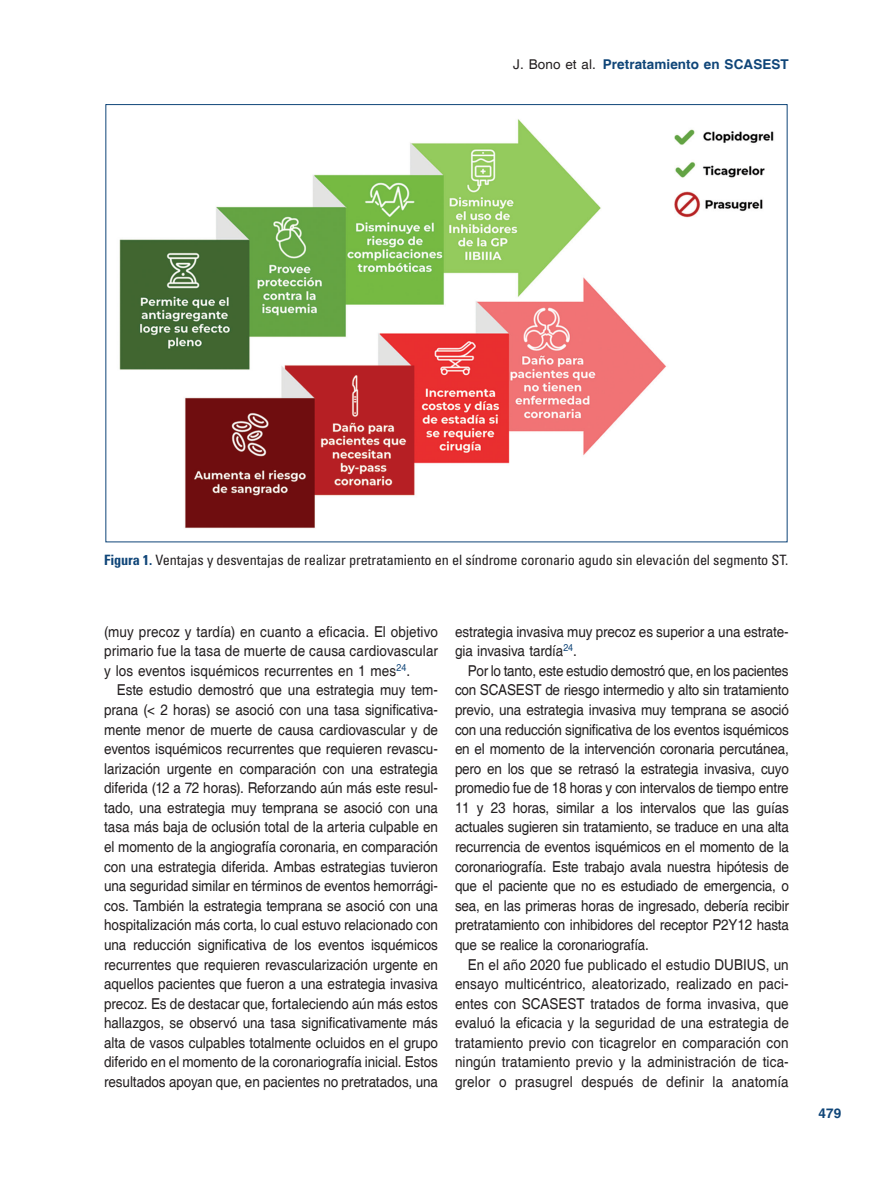
<style>
.page{position:relative;width:893px;height:1191px;background:#fff}
.page>*{position:absolute;margin:0;border:0;box-sizing:border-box;transform-origin:0 0}
.TX{font:15px/19.5px "Helvetica";letter-spacing:-.005em;color:#231f20;text-align:justify;scale:.9 1}
.FGC{font:condensed 14.25px "Univers LT Std";letter-spacing:-.01em;color:#231f20}
.t1{font:700 13.5px "Helvetica";letter-spacing:.005em;color:#0f4578}
.t2{font:700 13.5px "Helvetica LT Std";color:#0f4578}
.s1{font-weight:400;color:#231f20}
.s2{font-weight:700;color:#0f4578}
</style>
<div class="page">
<img style="left:119px;top:119px;width:655px;height:410px">
<p class="t1" style="left:513px;top:56px;width:277px"><span class="s1">J. Bono et al.</span> Pretratamiento en SCASEST</p>
<p class="FGC" style="left:104px;top:551px;width:685px"><span class="s2">Figura 1.</span> Ventajas y desventajas de realizar pretratamiento en el síndrome coronario agudo sin elevación del segmento ST.</p>
<p class="TX" style="left:104px;top:622px;width:372px">(muy precoz y tardía) en cuanto a eficacia. El objetivo primario fue la tasa de muerte de causa cardiovascular y los eventos isquémicos recurrentes en 1 mes<sup>24</sup>.</p>
<p class="TX" style="left:104px;top:681px;width:372px;text-indent:13px">Este estudio demostró que una estrategia muy tem&shy;prana (&lt; 2 horas) se asoció con una tasa significativa&shy;mente menor de muerte de causa cardiovascular y de eventos isquémicos recurrentes que requieren revascu&shy;larización urgente en comparación con una estrategia diferida (12 a 72 horas). Reforzando aún más este resul&shy;tado, una estrategia muy temprana se asoció con una tasa más baja de oclusión total de la arteria culpable en el momento de la angiografía coronaria, en comparación con una estrategia diferida. Ambas estrategias tuvieron una seguridad similar en términos de eventos hemorrági&shy;cos. También la estrategia temprana se asoció con una hospitalización más corta, lo cual estuvo relacionado con una reducción significativa de los eventos isquémicos recurrentes que requieren revascularización urgente en aquellos pacientes que fueron a una estrategia invasiva precoz. Es de destacar que, fortaleciendo aún más estos hallazgos, se observó una tasa significativamente más alta de vasos culpables totalmente ocluidos en el grupo diferido en el momento de la coronariografía inicial. Estos resultados apoyan que, en pacientes no pretratados, una</p>
<p class="TX" style="left:455px;top:622px;width:372px">estrategia invasiva muy precoz es superior a una estrate&shy;gia invasiva tardía<sup>24</sup>.</p>
<p class="TX" style="left:455px;top:661px;width:373px;text-indent:13px">Por lo tanto, este estudio demostró que, en los pacientes con SCASEST de riesgo intermedio y alto sin tratamiento previo, una estrategia invasiva muy temprana se asoció con una reducción significativa de los eventos isquémicos en el momento de la intervención coronaria percutánea, pero en los que se retrasó la estrategia invasiva, cuyo promedio fue de 18 horas y con intervalos de tiempo entre 11 y 23 horas, similar a los intervalos que las guías actuales sugieren sin tratamiento, se traduce en una alta recurrencia de eventos isquémicos en el momento de la coronariografía. Este trabajo avala nuestra hipótesis de que el paciente que no es estudiado de emergencia, o sea, en las primeras horas de ingresado, debería recibir pretratamiento con inhibidores del receptor P2Y12 hasta que se realice la coronariografía.</p>
<p class="TX" style="left:455px;top:955px;width:372px;text-indent:13px">En el año 2020 fue publicado el estudio DUBIUS, un ensayo multicéntrico, aleatorizado, realizado en paci&shy;entes con SCASEST tratados de forma invasiva, que evaluó la eficacia y la seguridad de una estrategia de tratamiento previo con ticagrelor en comparación con ningún tratamiento previo y la administración de tica&shy;grelor o prasugrel después de definir la anatomía</p>
<p class="t2" style="left:819px;top:1104px;width:24px">479</p>
</div>
